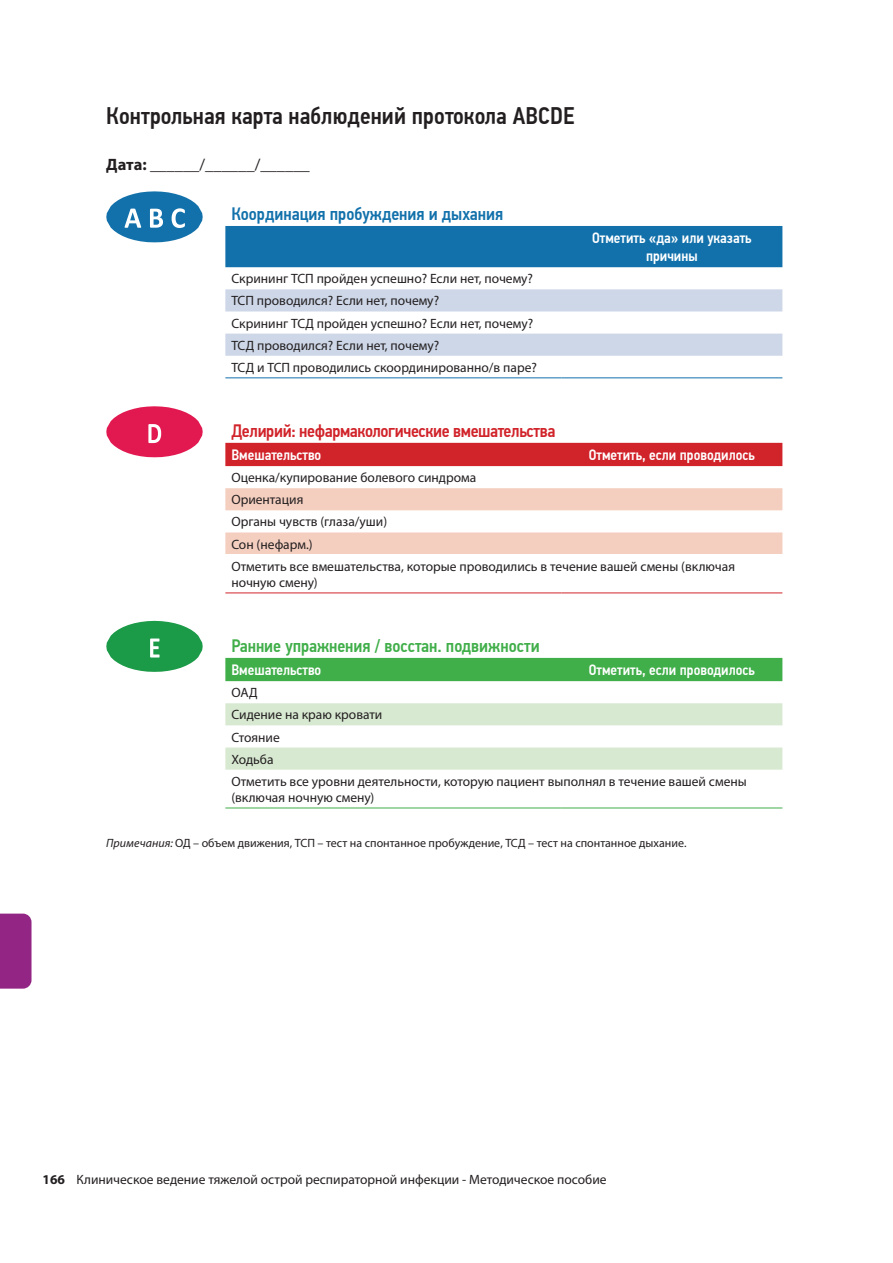
<style>
.page{position:relative;width:893px;height:1263px;background:#fff}
.page>*{position:absolute;margin:0;border:0;box-sizing:border-box;transform-origin:0 0}
.t1{font:500 24px "PF Din Text Cond Pro";letter-spacing:.005em;color:#231f20}
.t2{font:500 18px "PF Din Text Cond Pro";letter-spacing:-.02em;color:#d1232a}
.t3{font:500 18px "PF Din Text Cond Pro";color:#40ae49}
.t4{font:500 18px "PF Din Text Cond Pro";color:#1271ab}
.t5{font:16.5px "Myriad Pro";color:#231f20}
.t6{font:500 15px/18px "PF Din Text Cond Pro";color:#fff;text-align:center}
.t7{font:13.5px/22.2px "Myriad Pro";color:#231f20}
.t8{font:12px "Myriad Pro";color:#231f20}
.s1{font-weight:700}
.s2{font-style:italic}
</style>
<div class="page">
<div style="left:0;top:913px;width:32px;height:76px;background:#932584"></div>
<div style="left:225px;top:226px;width:557px;height:41px;background:#1271ab"></div>
<svg style="left:225px;top:289px;width:557px;height:67px"></svg>
<hr style="left:225px;top:377px;width:336px;height:1px;background:#1271ab">
<hr style="left:561px;top:377px;width:221px;height:1px;background:#1271ab">
<div style="left:225px;top:443px;width:557px;height:23px;background:#d1232a"></div>
<svg style="left:225px;top:488px;width:557px;height:66px"></svg>
<hr style="left:225px;top:592px;width:336px;height:1px;background:#d1232a">
<hr style="left:561px;top:592px;width:221px;height:1px;background:#d1232a">
<div style="left:225px;top:658px;width:557px;height:23px;background:#40ae49"></div>
<svg style="left:225px;top:703px;width:557px;height:67px"></svg>
<hr style="left:225px;top:808px;width:336px;height:1px;background:#40ae49">
<hr style="left:561px;top:808px;width:221px;height:1px;background:#40ae49">
<svg style="left:106px;top:191px;width:97px;height:51px"></svg>
<svg style="left:106px;top:406px;width:97px;height:51px"></svg>
<svg style="left:106px;top:621px;width:97px;height:51px"></svg>
<h1 class="t1" style="left:106px;top:102px;width:470px">Контрольная карта наблюдений протокола АBCDE</h1>
<p class="t5" style="left:106px;top:154px;width:205px"><span class="s1">Дата:</span> ______/______/______</p>
<h2 class="t4" style="left:231px;top:203px;width:273px">Координация пробуждения и дыхания</h2>
<p class="t7" style="left:231px;top:267px;width:307px">Скрининг ТСП пройден успешно? Если нет, почему?<br>ТСП проводился? Если нет, почему?<br>Скрининг ТСД пройден успешно? Если нет, почему?<br>ТСД проводился? Если нет, почему?<br>ТСД и ТСП проводились скоординированно/в паре?</p>
<p class="t6" style="left:592px;top:229px;width:161px">Отметить «да» или указать причины</p>
<h2 class="t2" style="left:231px;top:420px;width:325px">Делирий: нефармакологические вмешательства</h2>
<p class="t6" style="left:231px;top:446px;width:92px">Вмешательство</p>
<p class="t6" style="left:589px;top:446px;width:168px">Отметить, если проводилось</p>
<p class="t7" style="left:231px;top:466px;width:505px">Оценка/купирование болевого синдрома<br>Ориентация<br>Органы чувств (глаза/уши)<br>Сон (нефарм.)<br>Отметить все вмешательства, которые проводились в течение вашей смены (включая</p>
<p class="t7" style="left:231px;top:571px;width:88px">ночную смену)</p>
<h2 class="t3" style="left:231px;top:635px;width:310px">Ранние упражнения / восстан. подвижности</h2>
<p class="t6" style="left:231px;top:661px;width:92px">Вмешательство</p>
<p class="t6" style="left:589px;top:661px;width:168px">Отметить, если проводилось</p>
<p class="t7" style="left:231px;top:681px;width:517px">ОАД<br>Сидение на краю кровати<br>Стояние<br>Ходьба<br>Отметить все уровни деятельности, которую пациент выполнял в течение вашей смены</p>
<p class="t7" style="left:231px;top:786px;width:145px">(включая ночную смену)</p>
<p class="t8" style="left:106px;top:835px;width:581px"><span class="s2">Примечания:</span> ОД – объем движения, ТСП – тест на спонтанное пробуждение, ТСД – тест на спонтанное дыхание.</p>
<p class="t7" style="left:43px;top:1168px;width:566px"><span class="s1">166</span> Клиническое ведение тяжелой острой респираторной инфекции - Методическое пособие</p>
</div>
